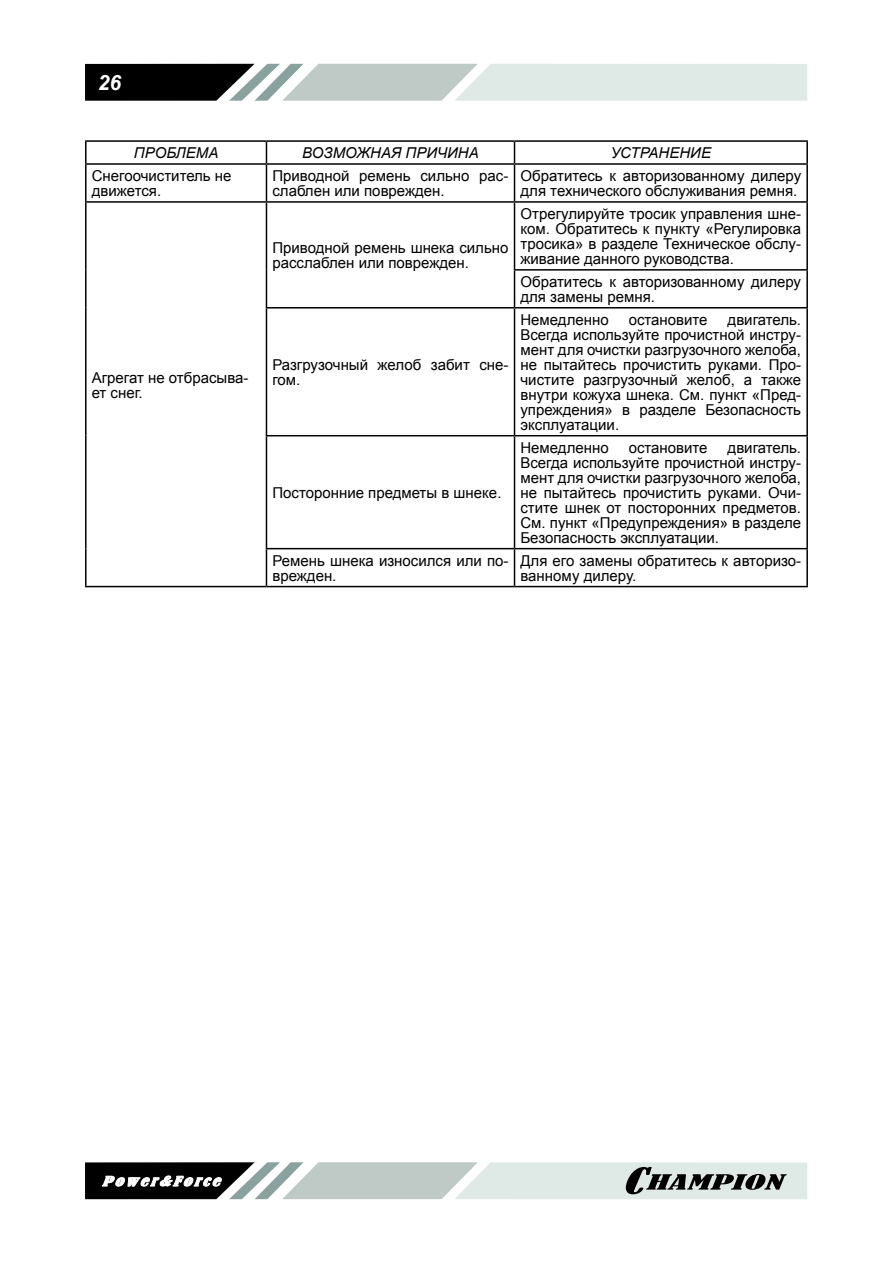
<style>
.page{position:relative;width:893px;height:1263px;background:#fff}
.page>*{position:absolute;margin:0;border:0;box-sizing:border-box;transform-origin:0 0}
.t1{font:italic 700 21px "Arial";color:#fff}
.t2{font:15px/15px "Arial";letter-spacing:-.01em;color:#000}
.t3{font:italic 15px "Arial";color:#000}
</style>
<div class="page">
<svg style="left:85px;top:64px;width:722px;height:37px;background:#a9b1ae"></svg>
<svg style="left:85px;top:1162px;width:722px;height:37px;background:#a3aaa8"></svg>
<hr style="left:85px;top:140px;width:181px;height:2px;background:#000">
<hr style="left:85px;top:142px;width:2px;height:21px;background:#000">
<hr style="left:266px;top:140px;width:248px;height:2px;background:#000">
<svg style="left:266px;top:142px;width:1px;height:21px"></svg>
<hr style="left:514px;top:140px;width:294px;height:2px;background:#000">
<svg style="left:514px;top:142px;width:1px;height:21px"></svg>
<hr style="left:806px;top:142px;width:2px;height:21px;background:#000">
<hr style="left:85px;top:163px;width:181px;height:2px;background:#000">
<hr style="left:85px;top:165px;width:2px;height:36px;background:#000">
<hr style="left:266px;top:163px;width:248px;height:2px;background:#000">
<hr style="left:266px;top:165px;width:1px;height:36px;background:#000">
<hr style="left:514px;top:163px;width:294px;height:2px;background:#000">
<hr style="left:514px;top:165px;width:1px;height:36px;background:#000">
<hr style="left:806px;top:165px;width:2px;height:36px;background:#000">
<hr style="left:85px;top:201px;width:181px;height:2px;background:#000">
<hr style="left:85px;top:203px;width:2px;height:67px;background:#000">
<hr style="left:266px;top:201px;width:248px;height:2px;background:#000">
<hr style="left:266px;top:203px;width:1px;height:67px;background:#000">
<hr style="left:514px;top:201px;width:294px;height:2px;background:#000">
<hr style="left:514px;top:203px;width:1px;height:66px;background:#000">
<hr style="left:806px;top:203px;width:2px;height:66px;background:#000">
<hr style="left:85px;top:270px;width:2px;height:38px;background:#000">
<hr style="left:266px;top:270px;width:1px;height:37px;background:#000">
<hr style="left:514px;top:269px;width:294px;height:2px;background:#000">
<hr style="left:514px;top:271px;width:1px;height:36px;background:#000">
<hr style="left:806px;top:271px;width:2px;height:36px;background:#000">
<hr style="left:85px;top:308px;width:2px;height:128px;background:#000">
<hr style="left:266px;top:307px;width:248px;height:1px;background:#000">
<hr style="left:266px;top:308px;width:1px;height:127px;background:#000">
<hr style="left:514px;top:307px;width:294px;height:1px;background:#000">
<hr style="left:514px;top:308px;width:1px;height:127px;background:#000">
<hr style="left:806px;top:308px;width:2px;height:127px;background:#000">
<hr style="left:85px;top:436px;width:2px;height:113px;background:#000">
<hr style="left:266px;top:435px;width:248px;height:1px;background:#000">
<hr style="left:266px;top:436px;width:1px;height:112px;background:#000">
<hr style="left:514px;top:435px;width:294px;height:1px;background:#000">
<hr style="left:514px;top:436px;width:1px;height:112px;background:#000">
<hr style="left:806px;top:436px;width:2px;height:112px;background:#000">
<hr style="left:85px;top:549px;width:2px;height:37px;background:#000">
<hr style="left:266px;top:548px;width:248px;height:1px;background:#000">
<hr style="left:266px;top:549px;width:1px;height:37px;background:#000">
<hr style="left:514px;top:548px;width:294px;height:1px;background:#000">
<hr style="left:514px;top:549px;width:1px;height:37px;background:#000">
<hr style="left:806px;top:549px;width:2px;height:37px;background:#000">
<hr style="left:85px;top:586px;width:181px;height:1px;background:#000">
<hr style="left:266px;top:586px;width:248px;height:1px;background:#000">
<hr style="left:514px;top:586px;width:294px;height:1px;background:#000">
<h1 class="t1" style="left:98px;top:69px;width:25px">26</h1>
<p class="t3" style="left:134px;top:143px;width:86px">ПРОБЛЕМА</p>
<p class="t3" style="left:302px;top:143px;width:178px">ВОЗМОЖНАЯ ПРИЧИНА</p>
<p class="t3" style="left:611px;top:143px;width:102px">УСТРАНЕНИЕ</p>
<p class="t2" style="left:92px;top:168px;width:141px">Снегоочиститель не движется.</p>
<p class="t2" style="left:272px;top:168px;width:237px">П риводной ремень сильно рас&shy;слаблен или поврежден.</p>
<p class="t2" style="left:520px;top:168px;width:282px">Обратитесь к авторизованному дилеру для технического обслуживания ремня.</p>
<p class="t2" style="left:92px;top:370px;width:158px">Агрегат не отбрасыва&shy;ет снег.</p>
<p class="t2" style="left:272px;top:240px;width:238px">П риводной ремень шнека сильно расслаблен или поврежден.</p>
<p class="t2" style="left:272px;top:357px;width:238px">Разгрузочный желоб забит сне&shy;гом.</p>
<p class="t2" style="left:272px;top:485px;width:231px">Посторонние предметы в шнеке.</p>
<p class="t2" style="left:520px;top:206px;width:282px;text-align:justify">Отрегулируйте тросик управления шне&shy;ком. Обратитесь к пункту «Регулировка тросика» в разделе Техническое обслу&shy;живание данного руководства.</p>
<p class="t2" style="left:520px;top:274px;width:282px">Обратитесь к авторизованному дилеру для замены ремня.</p>
<p class="t2" style="left:520px;top:312px;width:90px">Немедленно</p>
<p class="t2" style="left:629px;top:312px;width:80px">остановите</p>
<p class="t2" style="left:520px;top:312px;width:282px;text-align:justify;text-indent:207px">двигатель.<br>Всегда используйте прочистной инстру&shy;мент для очистки разгрузочного желоба, не пытайтесь прочистить руками. П ро&shy;чистите разгрузочный желоб, а также внутри кожуха шнека. См. пункт «П ред&shy;упреждения» в разделе Безопасность эксплуатации.</p>
<p class="t2" style="left:520px;top:440px;width:90px">Немедленно</p>
<p class="t2" style="left:629px;top:440px;width:80px">остановите</p>
<p class="t2" style="left:520px;top:440px;width:282px;text-align:justify;text-indent:207px">двигатель.<br>Всегда используйте прочистной инстру&shy;мент для очистки разгрузочного желоба, не пытайтесь прочистить руками. Очи&shy;стите шнек от посторонних предметов.<br>См. пункт «П редупреждения» в разделе Безопасность эксплуатации.</p>
<p class="t2" style="left:272px;top:553px;width:238px">Ремень шнека износился или по&shy;врежден.</p>
<p class="t2" style="left:520px;top:553px;width:282px">Для его замены обратитесь к авторизо&shy;ванному дилеру.</p>
</div>
